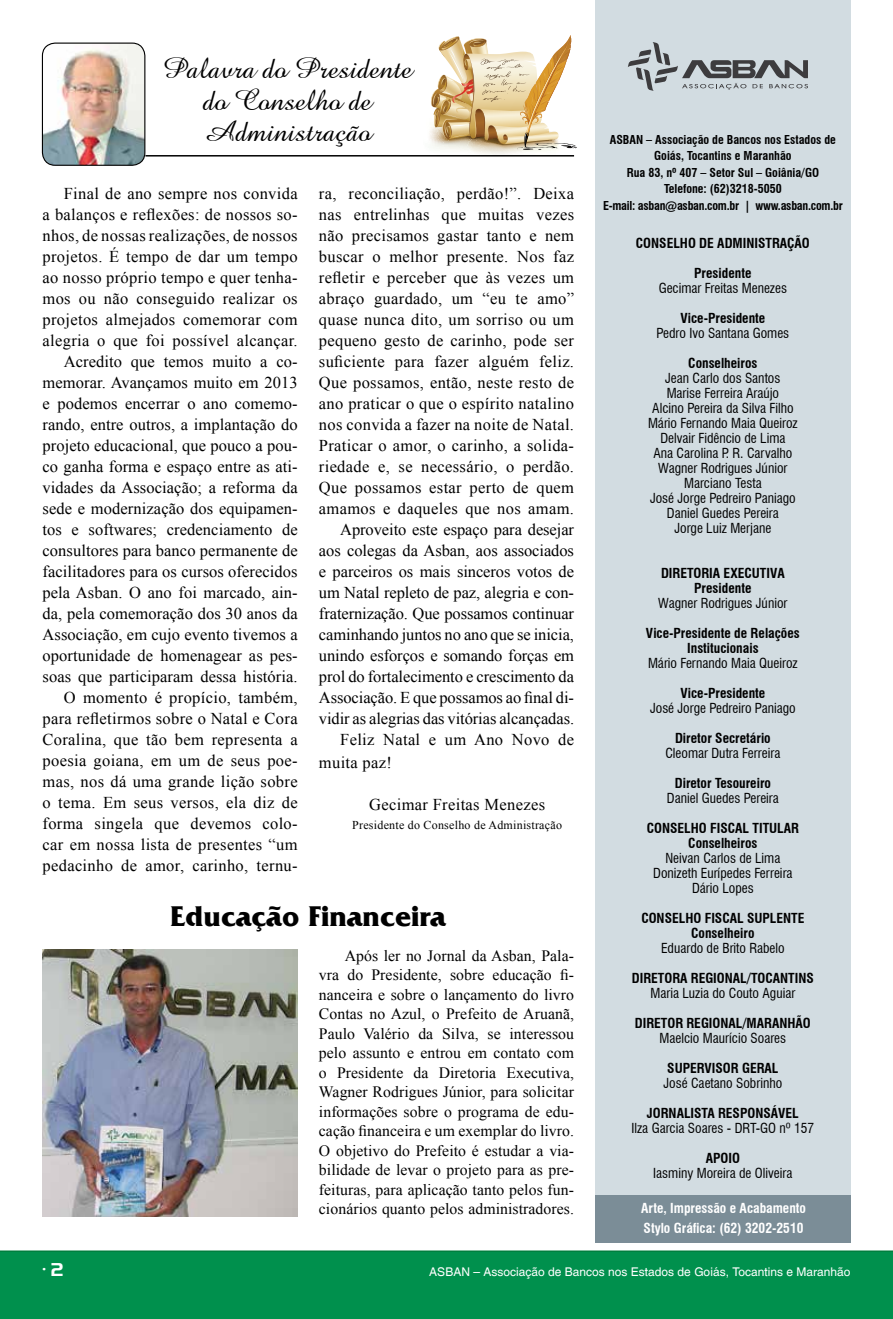
<style>
.page{position:relative;width:893px;height:1319px;background:#fff}
.page>*{position:absolute;margin:0;border:0;box-sizing:border-box;transform-origin:0 0}
.t1{font:30px/31.5px "Amazone BT";color:#000;text-align:center}
.t2{font:700 30px "France";color:#000}
.t3{font:18px "Aero Regular SWFTE";color:#fff}
.t4{font:16.5px/21px "Times New Roman";letter-spacing:.02em;color:#000;text-align:right}
.t5{font:15.75px/19.5px "Times New Roman";letter-spacing:.005em;color:#000;text-align:justify}
.t6{font:condensed 13.5px/15px "Swiss 721 BT";color:#000;text-align:center}
.t7{font:700 condensed 13.5px/15px "Swiss 721 BT";color:#000;text-align:center}
.t8{font:700 condensed 13.5px/19.5px "Swiss 721 BT";color:#fff}
.t9{font:700 condensed 12px/16.5px "Swiss 721 BT";color:#000;text-align:center}
.t10{font:12px "Switzerland Plain";color:#fff}
.t11{font:12px "Times New Roman";letter-spacing:.02em;color:#000}
</style>
<div class="page">
<div style="left:0;top:1250px;width:893px;height:68px;background:#00904d"></div>
<hr style="left:0;top:1250px;width:893px;height:1px;background:#007f3e">
<div style="left:595px;top:0;width:255px;height:1242px;background:#d2dce1"></div>
<div style="left:595px;top:1195px;width:255px;height:47px;background:#7b8d97"></div>
<svg style="left:420px;top:35px;width:157px;height:122px"></svg>
<svg style="left:628px;top:42px;width:180px;height:49px"></svg>
<hr style="left:145px;top:155px;width:429px;height:1px;background:#000">
<img style="left:42px;top:43px;width:103px;height:122px">
<div style="left:42px;top:43px;width:103px;height:123px;border:1px solid #000;border-radius:13px"></div>
<img style="left:43px;top:949px;width:255px;height:267px">
<h1 class="t1" style="left:163px;top:53px;width:251px">Palavra do Presidente do Conselho de<br>Administração</h1>
<p class="t4" style="left:43px;top:182px;width:257px">Final de ano sempre nos convida<br>a balanços e reflexões: de nossos so&shy;nhos, de nossas realizações, de nossos projetos. É tempo de dar um tempo ao nosso próprio tempo e quer tenha&shy;mos ou não conseguido realizar os projetos almejados comemorar com alegria o que foi possível alcançar.<br>Acredito que temos muito a co&shy;memorar. Avançamos muito em 2013 e podemos encerrar o ano comemo&shy;rando, entre outros, a implantação do projeto educacional, que pouco a pou&shy;co ganha forma e espaço entre as ati&shy;vidades da Associação; a reforma da sede e modernização dos equipamen&shy;tos e softwares; credenciamento de consultores para banco permanente de facilitadores para os cursos oferecidos pela Asban. O ano foi marcado, ain&shy;da, pela comemoração dos 30 anos da Associação, em cujo evento tivemos a oportunidade de homenagear as pes&shy;soas que participaram dessa história.<br>O momento é propício, também, para refletirmos sobre o Natal e Cora Coralina, que tão bem representa a poesia goiana, em um de seus poe&shy;mas, nos dá uma grande lição sobre o tema. Em seus versos, ela diz de forma singela que devemos colo&shy;car em nossa lista de presentes “um pedacinho de amor, carinho, ternu-</p>
<p class="t4" style="left:319px;top:182px;width:257px">ra, reconciliação, perdão!”. Deixa nas entrelinhas que muitas vezes não precisamos gastar tanto e nem buscar o melhor presente. Nos faz refletir e perceber que às vezes um abraço guardado, um “eu te amo” quase nunca dito, um sorriso ou um pequeno gesto de carinho, pode ser suficiente para fazer alguém feliz.<br>Que possamos, então, neste resto de ano praticar o que o espírito natalino nos convida a fazer na noite de Natal.<br>Praticar o amor, o carinho, a solida&shy;riedade e, se necessário, o perdão.<br>Que possamos estar perto de quem amamos e daqueles que nos amam.<br>Aproveito este espaço para desejar aos colegas da Asban, aos associados e parceiros os mais sinceros votos de um Natal repleto de paz, alegria e con&shy;fraternização. Que possamos continuar caminhando juntos no ano que se inicia, unindo esforços e somando forças em prol do fortalecimento e crescimento da Associação. E que possamos ao final di&shy;vidir as alegrias das vitórias alcançadas.<br>Feliz Natal e um Ano Novo de</p>
<p class="t4" style="left:319px;top:751px;width:75px">muita paz!</p>
<p class="t4" style="left:369px;top:793px;width:177px">Gecimar Freitas Menezes</p>
<p class="t11" style="left:352px;top:816px;width:211px">Presidente do Conselho de Administração</p>
<h1 class="t2" style="left:171px;top:898px;width:277px">Educação Financeira</h1>
<p class="t5" style="left:319px;top:945px;width:257px;text-indent:26px">Após ler no Jornal da Asban, Pala&shy;vra do Presidente, sobre educação fi&shy;nanceira e sobre o lançamento do livro Contas no Azul, o Prefeito de Aruanã, Paulo Valério da Silva, se interessou pelo assunto e entrou em contato com o Presidente da Diretoria Executiva, Wagner Rodrigues Júnior, para solicitar informações sobre o programa de edu&shy;cação financeira e um exemplar do livro.<br>O objetivo do Prefeito é estudar a via&shy;bilidade de levar o projeto para as pre&shy;feituras, para aplicação tanto pelos fun&shy;cionários quanto pelos administradores.</p>
<p class="t9" style="left:603px;top:131px;width:241px">ASBAN – Associação de Bancos nos Estados de Goiás, Tocantins e Maranhão<br>Rua 83, nº 407 – Setor Sul – Goiânia/GO<br>Telefone: (62)3218-5050<br>E-mail: asban@asban.com.br | www.asban.com.br</p>
<p class="t7" style="left:636px;top:235px;width:176px">CONSELHO DE ADMINISTRAÇÃO</p>
<p class="t7" style="left:694px;top:265px;width:59px">Presidente</p>
<p class="t6" style="left:659px;top:280px;width:130px">Gecimar Freitas Menezes</p>
<p class="t7" style="left:680px;top:310px;width:86px">Vice-Presidente</p>
<p class="t6" style="left:656px;top:325px;width:134px">Pedro Ivo Santana Gomes</p>
<p class="t7" style="left:688px;top:355px;width:71px">Conselheiros</p>
<p class="t6" style="left:648px;top:370px;width:151px">Jean Carlo dos Santos<br>Marise Ferreira Araújo<br>Alcino Pereira da Silva Filho<br>Mário Fernando Maia Queiroz<br>Delvair Fidêncio de Lima<br>Ana Carolina P. R. Carvalho<br>Wagner Rodrigues Júnior<br>Marciano Testa<br>José Jorge Pedreiro Paniago<br>Daniel Guedes Pereira<br>Jorge Luiz Merjane</p>
<p class="t7" style="left:661px;top:565px;width:125px">DIRETORIA EXECUTIVA<br>Presidente</p>
<p class="t6" style="left:658px;top:595px;width:131px">Wagner Rodrigues Júnior</p>
<p class="t7" style="left:646px;top:625px;width:155px">Vice-Presidente de Relações<br>Institucionais</p>
<p class="t6" style="left:648px;top:655px;width:151px">Mário Fernando Maia Queiroz</p>
<p class="t7" style="left:680px;top:685px;width:86px">Vice-Presidente</p>
<p class="t6" style="left:650px;top:700px;width:147px">José Jorge Pedreiro Paniago</p>
<p class="t7" style="left:675px;top:730px;width:97px">Diretor Secretário</p>
<p class="t6" style="left:665px;top:745px;width:117px">Cleomar Dutra Ferreira</p>
<p class="t7" style="left:675px;top:775px;width:98px">Diretor Tesoureiro</p>
<p class="t6" style="left:667px;top:790px;width:114px">Daniel Guedes Pereira</p>
<p class="t7" style="left:647px;top:820px;width:154px">CONSELHO FISCAL TITULAR<br>Conselheiros</p>
<p class="t6" style="left:653px;top:850px;width:141px">Neivan Carlos de Lima<br>Donizeth Eurípedes Ferreira<br>Dário Lopes</p>
<p class="t7" style="left:641px;top:910px;width:165px">CONSELHO FISCAL SUPLENTE<br>Conselheiro</p>
<p class="t6" style="left:661px;top:940px;width:125px">Eduardo de Brito Rabelo</p>
<p class="t7" style="left:632px;top:970px;width:183px">DIRETORA REGIONAL/TOCANTINS</p>
<p class="t6" style="left:650px;top:985px;width:146px">Maria Luzia do Couto Aguiar</p>
<p class="t7" style="left:635px;top:1015px;width:177px">DIRETOR REGIONAL/MARANHÃO</p>
<p class="t6" style="left:659px;top:1030px;width:128px">Maelcio Maurício Soares</p>
<p class="t7" style="left:667px;top:1060px;width:113px">SUPERVISOR GERAL</p>
<p class="t6" style="left:663px;top:1075px;width:120px">José Caetano Sobrinho</p>
<p class="t7" style="left:647px;top:1105px;width:153px">JORNALISTA RESPONSÁVEL</p>
<p class="t6" style="left:631px;top:1120px;width:184px">Ilza Garcia Soares - DRT-GO nº 157</p>
<p class="t7" style="left:706px;top:1150px;width:36px">APOIO</p>
<p class="t6" style="left:653px;top:1165px;width:141px">Iasminy Moreira de Oliveira</p>
<p class="t8" style="left:641px;top:1198px;width:166px">Arte, Impressão e Acabamento<br>Stylo Gráfica: (62) 3202-2510</p>
<p class="t3" style="left:43px;top:1258px;width:22px">• 2</p>
<p class="t10" style="left:429px;top:1264px;width:423px">ASBAN – Associação de Bancos nos Estados de Goiás, Tocantins e Maranhão</p>
</div>
